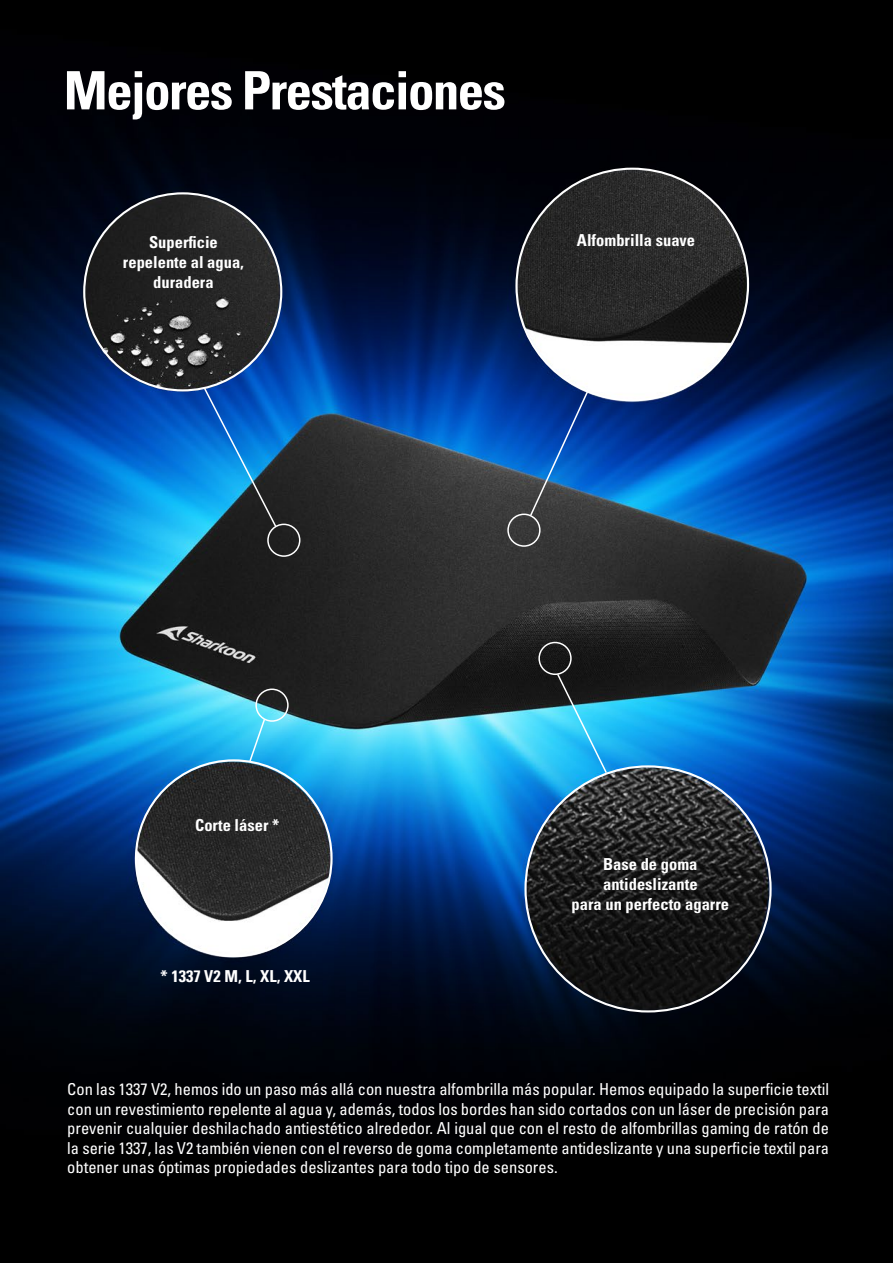
<style>
.page{position:relative;width:893px;height:1263px;background:#fff}
.page>*{position:absolute;margin:0;border:0;box-sizing:border-box;transform-origin:0 0}
.t1{font:52.95px "Univers LTCYR 67 Bold Cond";letter-spacing:-.03em;color:#fff}
.t2{font:condensed 16.5px/19.5px "Univers LTCYR 57";color:#fff;text-align:justify}
.t3{font:16.5px/19.8px "Univers LTCYR 67 Bold Cond";color:#fff;text-align:center}
</style>
<div class="page">
<img style="left:0;top:0;width:893px;height:1263px">
<div style="left:267px;top:524px;width:33px;height:33px;border:2px solid #fff;border-radius:50%"></div>
<svg style="left:202px;top:386px;width:76px;height:142px;background:#136bb1"></svg>
<div style="left:507px;top:513px;width:34px;height:34px;border:2px solid #fff;border-radius:50%"></div>
<svg style="left:529px;top:388px;width:61px;height:129px;background:#194c96"></svg>
<div style="left:255px;top:688px;width:34px;height:34px;border:2px solid #fff;border-radius:50%"></div>
<svg style="left:248px;top:717px;width:18px;height:46px"></svg>
<div style="left:538px;top:642px;width:34px;height:33px;border:2px solid #fff;border-radius:50%"></div>
<svg style="left:556px;top:672px;width:52px;height:103px;background:#2c92b3"></svg>
<h1 class="t1" style="left:64px;top:58px;width:444px">Mejores Prestaciones</h1>
<p class="t3" style="left:123px;top:232px;width:122px">Superficie repelente al agua, duradera</p>
<p class="t3" style="left:577px;top:230px;width:120px">Alfombrilla suave</p>
<p class="t3" style="left:195px;top:815px;width:86px">Corte láser *</p>
<p class="t3" style="left:160px;top:966px;width:151px">* 1337 V2 M, L, XL, XXL</p>
<p class="t3" style="left:572px;top:854px;width:159px">Base de goma antideslizante<br>para un perfecto agarre</p>
<p class="t2" style="left:67px;top:1079px;width:763px">Con las 1337 V2, hemos ido un paso más allá con nuestra alfombrilla más popular. Hemos equipado la superficie textil con un revestimiento repelente al agua y, además, todos los bordes han sido cortados con un láser de precisión para prevenir cualquier deshilachado antiestético alrededor. Al igual que con el resto de alfombrillas gaming de ratón de la serie 1337, las V2 también vienen con el reverso de goma completamente antideslizante y una superficie textil para obtener unas óptimas propiedades deslizantes para todo tipo de sensores.</p>
</div>
